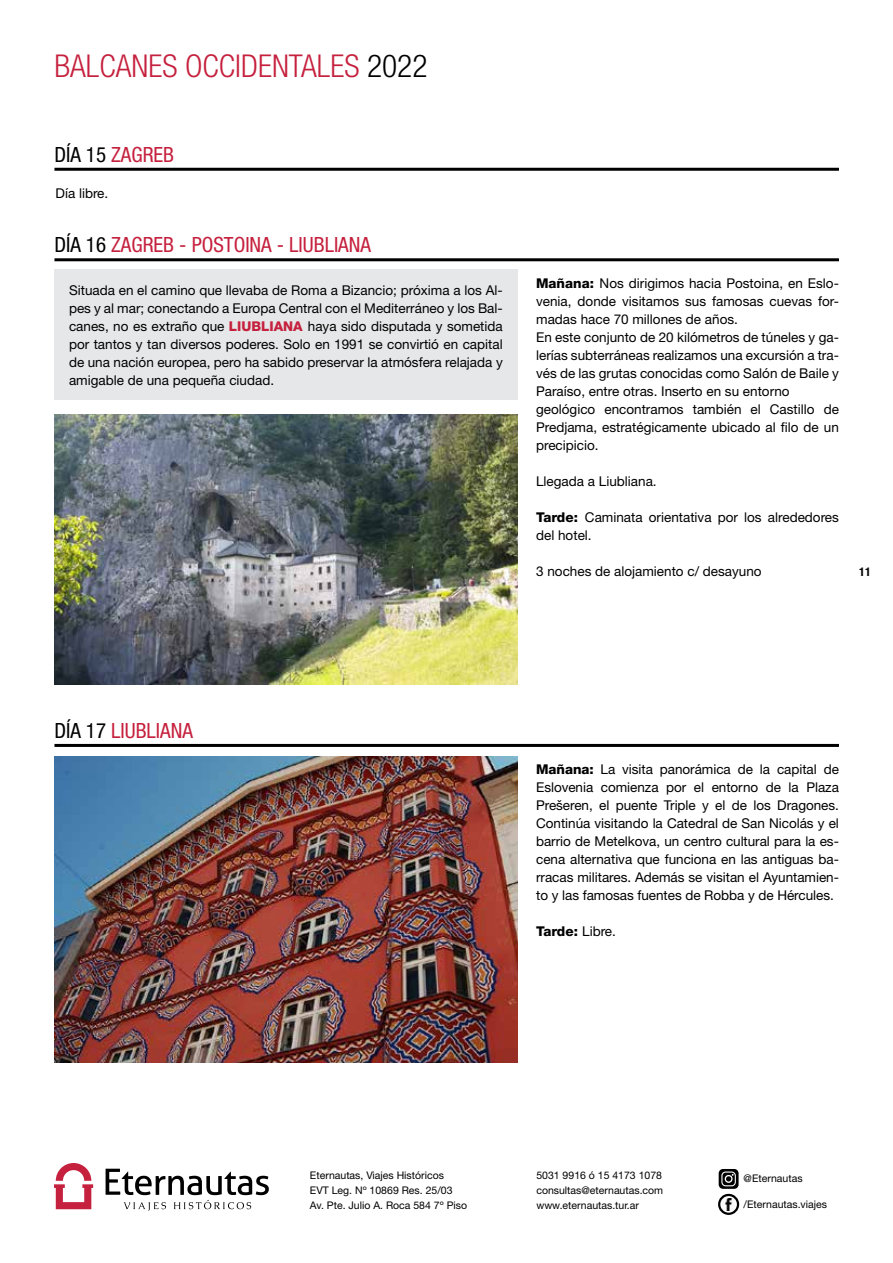
<style>
.page{position:relative;width:893px;height:1263px;background:#fff}
.page>*{position:absolute;margin:0;border:0;box-sizing:border-box;transform-origin:0 0}
.t1{font:300 condensed 31.5px "Helvetica Neue LT Std";color:#c5203d}
.t2{font:condensed 21px "Helvetica Neue";color:#c5203d}
.t3{font:13.5px/18px "Helvetica Neue";color:#000}
.t4{font:800 13.5px "Helvetica Neue";letter-spacing:-.01em;color:#000}
.t5{font:700 condensed 12px "Helvetica Neue";color:#000}
.t6{font:10.5px/15px "Helvetica Neue";color:#000}
.s1{color:#000}
.s2{font-weight:800;color:#c5203d}
.s3{font-weight:800}
.s4{font-weight:400}
</style>
<div class="page">
<svg style="left:54px;top:1163px;width:39px;height:46px"></svg>
<svg style="left:106px;top:1169px;width:163px;height:42px"></svg>
<svg style="left:723px;top:1198px;width:12px;height:12px"></svg>
<div style="left:718px;top:1194px;width:21px;height:21px;border:2px solid #000;border-radius:50%"></div>
<svg style="left:719px;top:1169px;width:20px;height:20px"></svg>
<div style="left:54px;top:270px;width:464px;height:130px;background:#e6e7e8"></div>
<img style="left:54px;top:414px;width:464px;height:270px">
<img style="left:54px;top:756px;width:464px;height:306px">
<hr style="left:54px;top:168px;width:785px;height:3px;background:#000">
<hr style="left:54px;top:258px;width:785px;height:3px;background:#000">
<hr style="left:54px;top:744px;width:785px;height:3px;background:#000">
<h1 class="t1" style="left:54px;top:47px;width:374px">BALCANES OCCIDENTALES <span class="s1">2022</span></h1>
<h2 class="t2" style="left:54px;top:142px;width:121px"><span class="s1">DÍA 15</span> ZAGREB</h2>
<p class="t3" style="left:56px;top:184px;width:54px">Día libre.</p>
<h2 class="t2" style="left:54px;top:232px;width:318px"><span class="s1">DÍA 16</span> ZAGREB - POSTOINA - LIUBLIANA</h2>
<p class="t3" style="left:69px;top:281px;width:435px;text-align:justify">Situada en el camino que llevaba de Roma a Bizancio; próxima a los Al&shy;pes y al mar; conectando a Europa Central con el Mediterráneo y los Bal&shy;canes, no es extraño que <span class="s2">LIUBLIANA</span> haya sido disputada y sometida por tantos y tan diversos poderes. Solo en 1991 se convirtió en capital de una nación europea, pero ha sabido preservar la atmósfera relajada y amigable de una pequeña ciudad.</p>
<p class="t3" style="left:536px;top:274px;width:304px"><span class="s3">Mañana:</span> Nos dirigimos hacia Postoina, en Eslo&shy;venia, donde visitamos sus famosas cuevas for&shy;madas hace 70 millones de años.<br>En este conjunto de 20 kilómetros de túneles y ga&shy;lerías subterráneas realizamos una excursión a tra&shy;vés de las grutas conocidas como Salón de Baile y Paraíso, entre otras. Inserto en su entorno geológico encontramos también el Castillo de Predjama, estratégicamente ubicado al filo de un precipicio.</p>
<p class="t3" style="left:536px;top:472px;width:122px">Llegada a Liubliana.</p>
<p class="t3" style="left:536px;top:508px;width:304px"><span class="s3">Tarde:</span> Caminata orientativa por los alrededores del hotel.</p>
<p class="t3" style="left:536px;top:562px;width:227px">3 noches de alojamiento c/ desayuno</p>
<p class="t5" style="left:859px;top:564px;width:13px">11</p>
<h2 class="t2" style="left:54px;top:718px;width:140px"><span class="s1">DÍA 17</span> LIUBLIANA</h2>
<p class="t3" style="left:536px;top:760px;width:304px;text-align:justify"><span class="s3">Mañana:</span> La visita panorámica de la capital de Eslovenia comienza por el entorno de la Plaza Prešeren, el puente Triple y el de los Dragones.<br>Continúa visitando la Catedral de San Nicolás y el barrio de Metelkova, un centro cultural para la es&shy;cena alternativa que funciona en las antiguas ba&shy;rracas militares. Además se visitan el Ayuntamien&shy;to y las famosas fuentes de Robba y de Hércules.</p>
<p class="t4" style="left:536px;top:923px;width:81px">Tarde: <span class="s4">Libre.</span></p>
<p class="t6" style="left:310px;top:1168px;width:159px">Eternautas, Viajes Históricos<br>EVT Leg. Nº 10869 Res. 25/03<br>Av. Pte. Julio A. Roca 584 7º Piso</p>
<p class="t6" style="left:536px;top:1168px;width:128px;text-align:justify">5031 9916 ó 15 4173 1078 consultas@eternautas.com www.eternautas.tur.ar</p>
<p class="t6" style="left:744px;top:1171px;width:60px">@Eternautas</p>
<p class="t6" style="left:744px;top:1196px;width:85px">/Eternautas.viajes</p>
</div>
